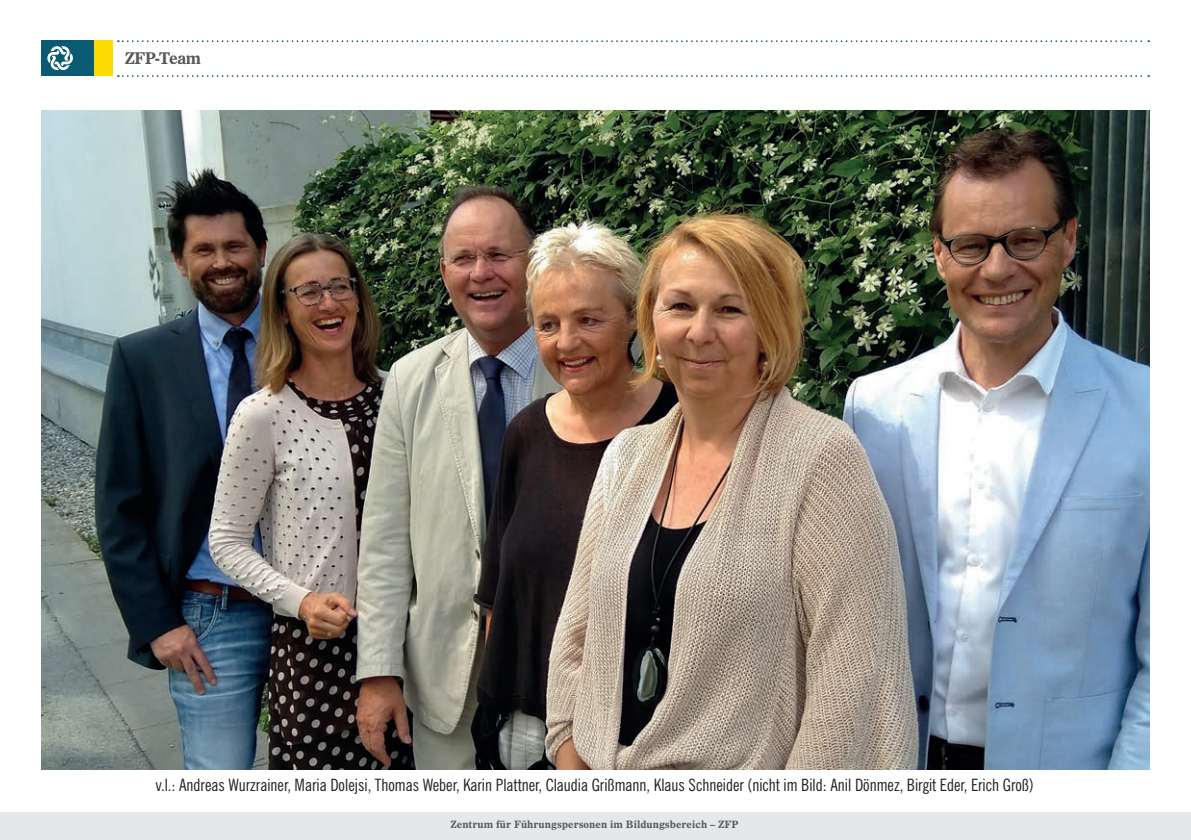
<style>
.page{position:relative;width:1191px;height:840px;background:#fff}
.page>*{position:absolute;margin:0;border:0;box-sizing:border-box;transform-origin:0 0}
.t1{font:condensed 17px "News Gothic BT";color:#231f20}
.t2{font:16px "Dutch 811 BT Bold D";letter-spacing:-.04em;color:#57585a}
.t3{font:10px "Dutch 811 BT Bold D";color:#57585a}
</style>
<div class="page">
<div style="left:41px;top:40px;width:54px;height:36px;background:#0b5a73"></div>
<svg style="left:47px;top:46px;width:26px;height:24px"></svg>
<div style="left:95px;top:40px;width:18px;height:36px;background:#ffdc01"></div>
<svg style="left:118px;top:40px;width:1031px;height:2px"></svg>
<svg style="left:118px;top:75px;width:1031px;height:2px"></svg>
<div style="left:0;top:812px;width:1191px;height:27px;background:#e6e7e9"></div>
<img style="left:41px;top:110px;width:1108px;height:659px">
<p class="t2" style="left:125px;top:48px;width:78px">ZFP-Team</p>
<p class="t1" style="left:156px;top:773px;width:879px">v.l.: Andreas Wurzrainer, Maria Dolejsi, Thomas Weber, Karin Plattner, Claudia Grißmann, Klaus Schneider (nicht im Bild: Anil Dönmez, Birgit Eder, Erich Groß)</p>
<p class="t3" style="left:450px;top:817px;width:289px">Zentrum für Führungspersonen im Bildungsbereich – ZFP</p>
</div>
